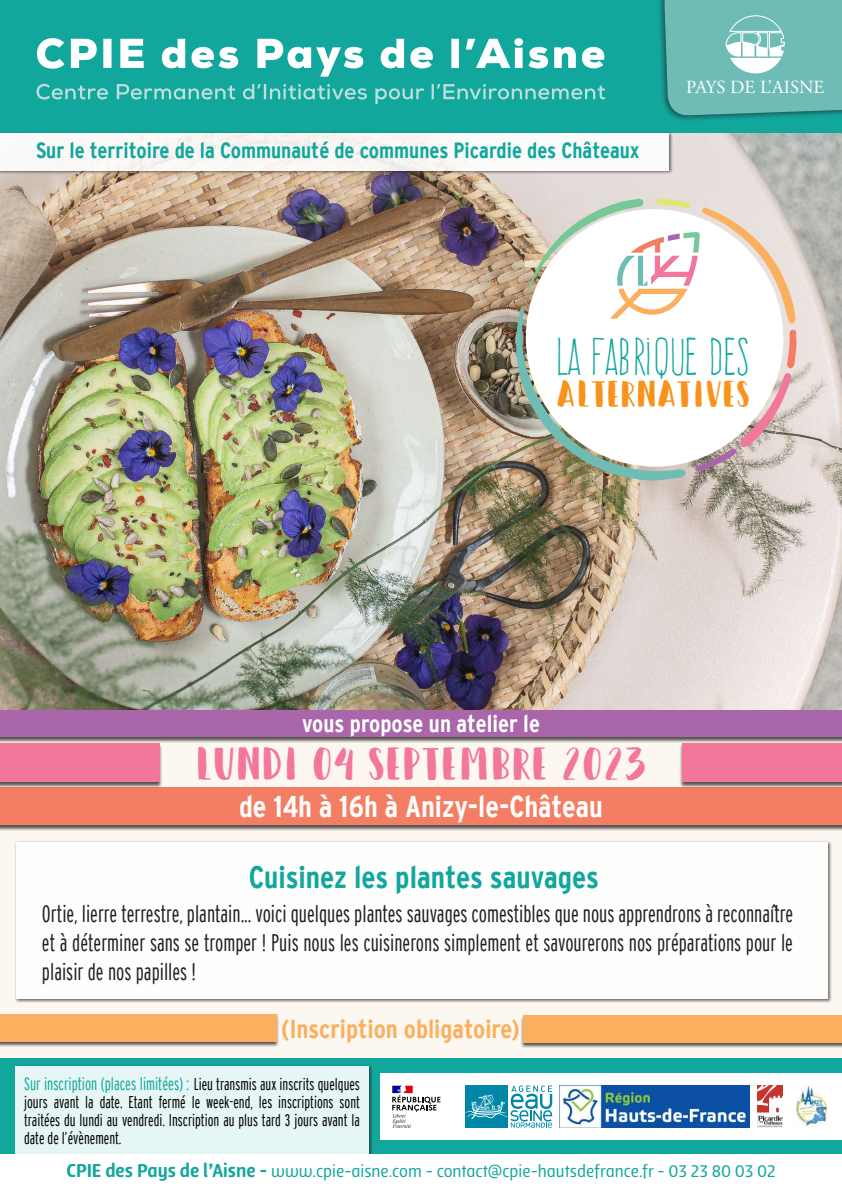
<style>
.page{position:relative;width:842px;height:1191px;background:#fcf7f0}
.page>*{position:absolute;margin:0;border:0;box-sizing:border-box;transform-origin:0 0}
.t1{font:48px "Happy Camper Regular";color:#f2779b}
.t2{font:46.3px "Frente H1";color:#12a79d}
.t3{font:38.6px "Happy Camper Regular";color:#f7931d}
.t4{font:700 condensed 31px "Interstate";color:#12a79d}
.t5{font:700 condensed 30px "Interstate";color:#fff}
.t6{font:700 condensed 26px "Interstate";color:#fab05f}
.t7{font:300 extra-condensed 24px/28.8px "Interstate";color:#231f20;text-align:justify}
.t8{font:700 condensed 24px "Interstate";color:#fff}
.t9{font:700 condensed 22px "Interstate";color:#12a79d}
.t10{font:18.5px "Adobe Garamond Pro";color:#fff}
.t11{font:500 18px "Lolita";color:#12a79d}
.t12{font:300 extra-condensed 18px "Interstate";color:#12a79d}
.t13{font:300 extra-condensed 17px/18px "Interstate";color:#000;text-align:justify}
.s1{font-size:17px;color:#000}
.s2{font-weight:800;font-size:20px}
</style>
<div class="page">
<div style="left:0;top:1058px;width:842px;height:133px;background:#12a79d"></div>
<img style="left:0;top:133px;width:842px;height:577px">
<div style="left:0;top:0;width:842px;height:133px;background:#12a79d"></div>
<div style="left:657px;top:0;width:185px;height:123px;background:#231f20;opacity:.6"></div>
<svg style="left:36px;top:84px;width:569px;height:20px"></svg>
<svg style="left:37px;top:38px;width:568px;height:39px"></svg>
<svg style="left:664px;top:0;width:178px;height:116px;background:#75bdb8"></svg>
<div style="left:14px;top:1064px;width:359px;height:127px;background:#231f20;opacity:.75"></div>
<div style="left:16px;top:1066px;width:353px;height:124px;background:#e6f6f5"></div>
<div style="left:14px;top:840px;width:818px;height:163px;background:#231f20;opacity:.75"></div>
<div style="left:16px;top:842px;width:812px;height:156px;background:#fff"></div>
<div style="left:0;top:1154px;width:842px;height:37px;background:#fff"></div>
<div style="left:0;top:787px;width:842px;height:44px;background:#231f20;opacity:.75"></div>
<div style="left:0;top:787px;width:842px;height:38px;background:#f37e63"></div>
<div style="left:679px;top:743px;width:163px;height:45px;background:#231f20;opacity:.75"></div>
<div style="left:682px;top:743px;width:160px;height:39px;background:#f2779b"></div>
<div style="left:0;top:743px;width:163px;height:45px;background:#231f20;opacity:.75"></div>
<div style="left:0;top:743px;width:160px;height:39px;background:#f2779b"></div>
<div style="left:0;top:710px;width:842px;height:33px;background:#231f20;opacity:.75"></div>
<div style="left:0;top:710px;width:842px;height:27px;background:#a966aa"></div>
<div style="left:0;top:1013px;width:279px;height:34px;background:#231f20;opacity:.75"></div>
<div style="left:0;top:1014px;width:276px;height:27px;background:#fab05f"></div>
<div style="left:520px;top:1014px;width:322px;height:34px;background:#231f20;opacity:.75"></div>
<div style="left:523px;top:1015px;width:319px;height:27px;background:#fab05f"></div>
<div style="left:0;top:131px;width:674px;height:44px;background:#231f20;opacity:.75"></div>
<div style="left:0;top:133px;width:669px;height:37px;background:#fbf9f7"></div>
<svg style="left:515px;top:199px;width:282px;height:281px"></svg>
<div style="left:381px;top:1073px;width:461px;height:67px;background:#fff"></div>
<img style="left:559px;top:1085px;width:191px;height:42px">
<svg style="left:392px;top:1085px;width:48px;height:42px"></svg>
<div style="left:465px;top:1085px;width:43px;height:42px;background:#0087a8"></div>
<svg style="left:466px;top:1085px;width:86px;height:42px"></svg>
<img style="left:757px;top:1085px;width:25px;height:42px">
<img style="left:795px;top:1085px;width:34px;height:41px">
<p class="t9" style="left:36px;top:138px;width:605px">Sur le territoire de la Communauté de communes Picardie des Châteaux</p>
<p class="t10" style="left:686px;top:76px;width:140px">PAYS DE L’AISNE</p>
<h2 class="t2" style="left:555px;top:331px;width:195px">LA FABRIQUE DES</h2>
<h3 class="t3" style="left:557px;top:374px;width:195px">ALTERNATIVES</h3>
<p class="t8" style="left:302px;top:710px;width:239px">vous propose un atelier le</p>
<h1 class="t1" style="left:196px;top:739px;width:452px">LUNDI 04 SEPTEMBRE 2023</h1>
<p class="t5" style="left:239px;top:790px;width:365px">de 14h à 16h à Anizy-le-Château</p>
<p class="t4" style="left:249px;top:859px;width:352px">Cuisinez les plantes sauvages</p>
<p class="t7" style="left:42px;top:899px;width:753px">Ortie, lierre terrestre, plantain... voici quelques plantes sauvages comestibles que nous apprendrons à reconnaître et à déterminer sans se tromper ! Puis nous les cuisinerons simplement et savourerons nos préparations pour le plaisir de nos papilles !</p>
<p class="t6" style="left:281px;top:1014px;width:240px">(Inscription obligatoire)</p>
<p class="t12" style="left:24px;top:1074px;width:337px">Sur inscription (places limitées) : <span class="s1">Lieu transmis aux inscrits quelques</span></p>
<p class="t13" style="left:24px;top:1093px;width:337px">jours avant la date. Etant fermé le week-end, les inscriptions sont traitées du lundi au vendredi. Inscription au plus tard 3 jours avant la date de l’évènement.</p>
<p class="t11" style="left:66px;top:1160px;width:711px"><span class="s2">CPIE des Pays de l’Aisne -</span> www.cpie-aisne.com - contact@cpie-hautsdefrance.fr - 03 23 80 03 02</p>
</div>
